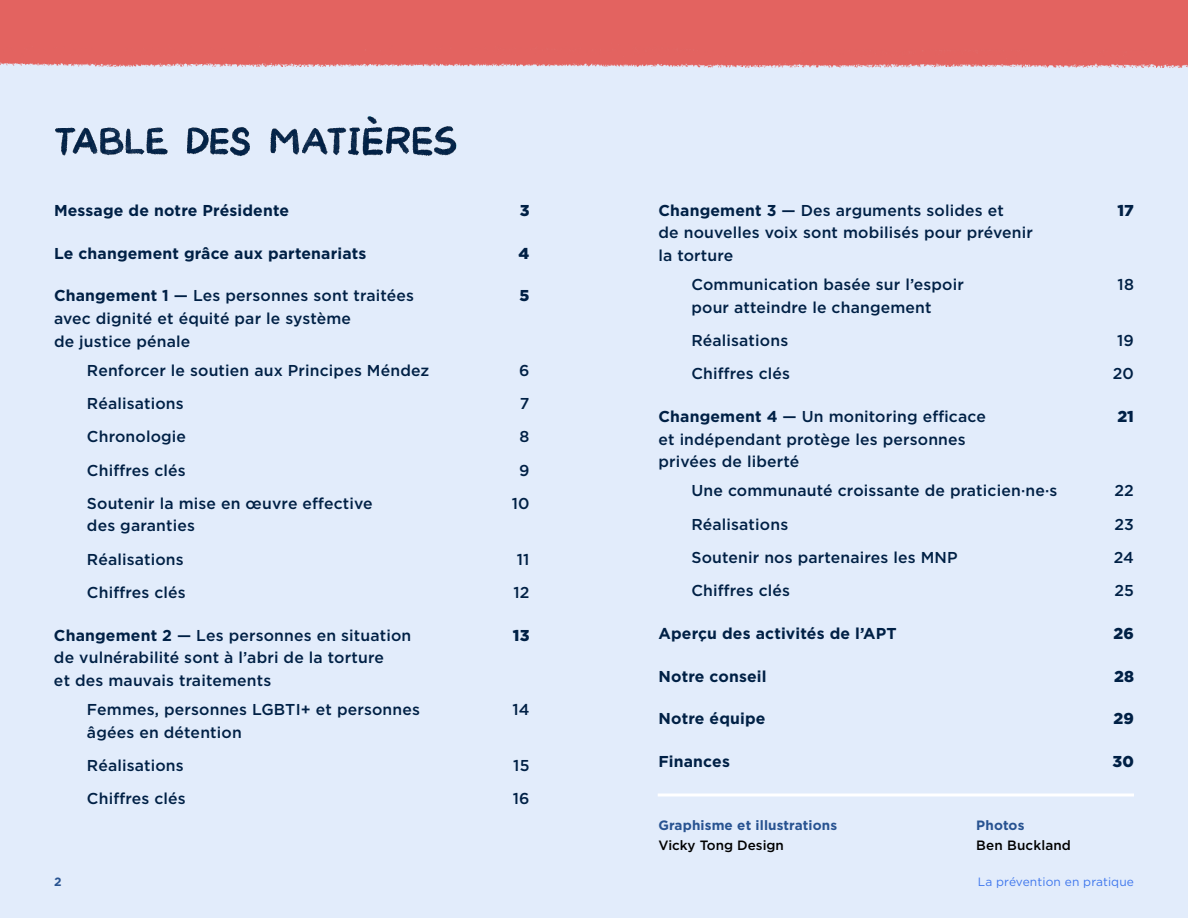
<style>
.page{position:relative;width:1188px;height:918px;background:#e2ecfb}
.page>*{position:absolute;margin:0;border:0;box-sizing:border-box;transform-origin:0 0}
.t1{font:500 15.75px/22.5px "Gotham";letter-spacing:.01em;color:#002045}
.t2{font:700 15.75px "Gotham";letter-spacing:.01em;color:#002045}
.t3{font:900 15.75px "Gotham";letter-spacing:.01em;color:#002045}
.t4{font:700 13.5px "Gotham";letter-spacing:.01em;color:#285391}
.t5{font:500 13.5px "Gotham";color:#000}
.t6{font:12px "Gotham";letter-spacing:.01em;color:#3f77ed}
.t7{font:700 12px "Gotham";color:#285391}
.s1{font-weight:700}
</style>
<div class="page">
<div style="left:0;top:0;width:1188px;height:68px;background:#e36360"></div>
<hr style="left:658px;top:794px;width:476px;height:2px;background:#fff">
<img style="left:55px;top:116px;width:402px;height:41px">
<p class="t2" style="left:54px;top:200px;width:237px">Message de notre Présidente</p>
<p class="t3" style="left:520px;top:200px;width:11px">3</p>
<p class="t2" style="left:54px;top:243px;width:314px">Le changement grâce aux partenariats</p>
<p class="t3" style="left:519px;top:242px;width:12px">4</p>
<p class="t1" style="left:54px;top:284px;width:362px"><span class="s1">Changement 1</span> — Les personnes sont traitées</p>
<p class="t3" style="left:520px;top:285px;width:11px">5</p>
<p class="t1" style="left:54px;top:307px;width:299px">avec dignité et équité par le système de justice pénale</p>
<p class="t1" style="left:87px;top:359px;width:344px">Renforcer le soutien aux Principes Méndez</p>
<p class="t1" style="left:519px;top:359px;width:12px">6</p>
<p class="t1" style="left:87px;top:392px;width:98px">Réalisations</p>
<p class="t1" style="left:520px;top:392px;width:11px">7</p>
<p class="t1" style="left:87px;top:425px;width:101px">Chronologie</p>
<p class="t1" style="left:520px;top:425px;width:11px">8</p>
<p class="t1" style="left:87px;top:459px;width:100px">Chiffres clés</p>
<p class="t1" style="left:519px;top:459px;width:12px">9</p>
<p class="t1" style="left:87px;top:492px;width:287px">Soutenir la mise en œuvre effective</p>
<p class="t1" style="left:512px;top:492px;width:19px">10</p>
<p class="t1" style="left:87px;top:509px;width:109px;line-height:33.3px">des garanties<br>Réalisations</p>
<p class="t1" style="left:517px;top:548px;width:14px">11</p>
<p class="t1" style="left:87px;top:581px;width:100px">Chiffres clés</p>
<p class="t1" style="left:513px;top:581px;width:18px">12</p>
<p class="t1" style="left:54px;top:624px;width:359px"><span class="s1">Changement 2</span> — Les personnes en situation</p>
<p class="t3" style="left:513px;top:624px;width:18px">13</p>
<p class="t1" style="left:54px;top:646px;width:331px">de vulnérabilité sont à l’abri de la torture et des mauvais traitements</p>
<p class="t1" style="left:87px;top:698px;width:335px">Femmes, personnes LGBTI+ et personnes</p>
<p class="t1" style="left:512px;top:698px;width:19px">14</p>
<p class="t1" style="left:87px;top:715px;width:156px;line-height:33.3px">âgées en détention<br>Réalisations</p>
<p class="t1" style="left:513px;top:754px;width:18px">15</p>
<p class="t1" style="left:87px;top:787px;width:100px">Chiffres clés</p>
<p class="t1" style="left:513px;top:787px;width:18px">16</p>
<p class="t1" style="left:658px;top:199px;width:347px"><span class="s1">Changement 3</span> — Des arguments solides et</p>
<p class="t3" style="left:1118px;top:200px;width:18px">17</p>
<p class="t1" style="left:658px;top:221px;width:376px">de nouvelles voix sont mobilisés pour prévenir la torture</p>
<p class="t1" style="left:691px;top:273px;width:274px">Communication basée sur l’espoir</p>
<p class="t1" style="left:1118px;top:273px;width:18px">18</p>
<p class="t1" style="left:691px;top:290px;width:242px;line-height:33.3px">pour atteindre le changement<br>Réalisations</p>
<p class="t1" style="left:1117px;top:329px;width:18px">19</p>
<p class="t1" style="left:691px;top:362px;width:100px">Chiffres clés</p>
<p class="t1" style="left:1113px;top:362px;width:23px">20</p>
<p class="t1" style="left:658px;top:405px;width:329px"><span class="s1">Changement 4</span> — Un monitoring efficace</p>
<p class="t3" style="left:1117px;top:406px;width:18px">21</p>
<p class="t1" style="left:658px;top:428px;width:309px">et indépendant protège les personnes privées de liberté</p>
<p class="t1" style="left:691px;top:479px;width:367px">Une communauté croissante de praticien·ne·s</p>
<p class="t1" style="left:1115px;top:479px;width:21px">22</p>
<p class="t1" style="left:691px;top:513px;width:98px">Réalisations</p>
<p class="t1" style="left:1114px;top:513px;width:21px">23</p>
<p class="t1" style="left:691px;top:546px;width:268px">Soutenir nos partenaires les MNP</p>
<p class="t1" style="left:1114px;top:546px;width:22px">24</p>
<p class="t1" style="left:691px;top:579px;width:100px">Chiffres clés</p>
<p class="t1" style="left:1114px;top:579px;width:21px">25</p>
<p class="t2" style="left:658px;top:623px;width:240px">Aperçu des activités de l’APT</p>
<p class="t3" style="left:1114px;top:623px;width:22px">26</p>
<p class="t2" style="left:658px;top:666px;width:110px">Notre conseil</p>
<p class="t3" style="left:1114px;top:665px;width:21px">28</p>
<p class="t2" style="left:658px;top:708px;width:109px">Notre équipe</p>
<p class="t3" style="left:1114px;top:708px;width:22px">29</p>
<p class="t2" style="left:658px;top:751px;width:73px">Finances</p>
<p class="t3" style="left:1113px;top:751px;width:23px">30</p>
<p class="t4" style="left:658px;top:816px;width:180px">Graphisme et illustrations</p>
<p class="t5" style="left:658px;top:837px;width:127px">Vicky Tong Design</p>
<p class="t4" style="left:976px;top:816px;width:50px">Photos</p>
<p class="t5" style="left:976px;top:837px;width:96px">Ben Buckland</p>
<p class="t7" style="left:54px;top:873px;width:9px">2</p>
<p class="t6" style="left:978px;top:874px;width:158px">La prévention en pratique</p>
</div>
